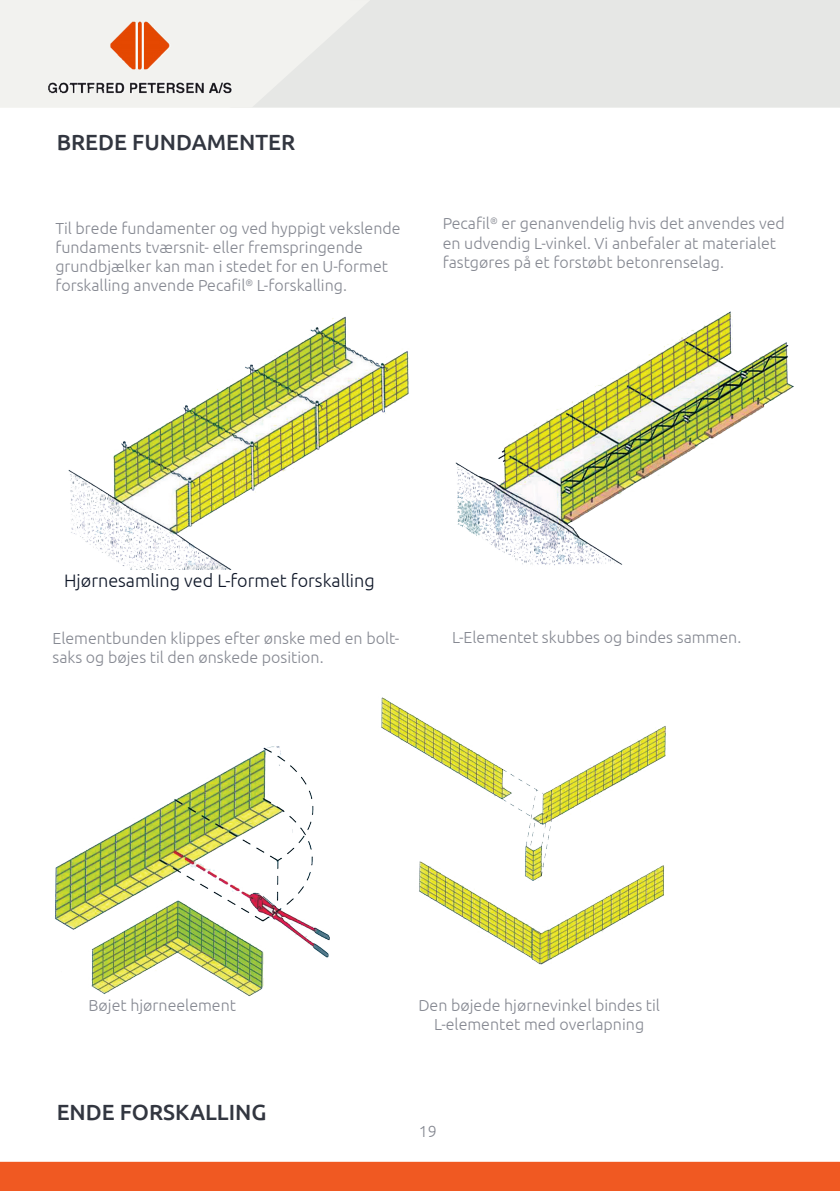
<style>
.page{position:relative;width:840px;height:1191px;background:#fff}
.page>*{position:absolute;margin:0;border:0;box-sizing:border-box;transform-origin:0 0}
.Mellemrubrik_Cool_gr{font:500 22px "Ubuntu";color:#323640}
.Markert_uden_bullets{font:300 18px "Ubuntu";color:#0f1728}
.Note_Billedtekster{font:300 16px/19.2px "Ubuntu";color:#868992}
</style>
<div class="page">
<div style="left:370px;top:0;width:469px;height:108px;background:#e6e7e5"></div>
<svg style="left:0;top:0;width:370px;height:108px"></svg>
<img style="left:110px;top:21px;width:122px;height:72px">
<div style="left:0;top:1161px;width:839px;height:30px;background:#f05922"></div>
<img style="left:68px;top:312px;width:726px;height:257px">
<img style="left:55px;top:697px;width:611px;height:299px">
<p class="Mellemrubrik_Cool_gr" style="left:57px;top:129px;width:240px">BREDE FUNDAMENTER</p>
<p class="Note_Billedtekster" style="left:55px;top:218px;width:346px">Til brede fundamenter og ved hyppigt vekslende fundaments tværsnit- eller fremspringende grundbjælker kan man i stedet for en U-formet forskalling anvende Pecafil<sup>®</sup> L-forskalling.</p>
<p class="Note_Billedtekster" style="left:442px;top:214px;width:343px">Pecafil<sup>®</sup> er genanvendelig hvis det anvendes ved en udvendig L-vinkel. Vi anbefaler at materialet fastgøres på et forstøbt betonrenselag.</p>
<p class="Markert_uden_bullets" style="left:64px;top:570px;width:312px">Hjørnesamling ved L-formet forskalling</p>
<p class="Note_Billedtekster" style="left:52px;top:628px;width:348px">Elementbunden klippes efter ønske med en bolt&shy;saks og bøjes til den ønskede position.</p>
<p class="Note_Billedtekster" style="left:451px;top:627px;width:290px">L-Elementet skubbes og bindes sammen.</p>
<p class="Note_Billedtekster" style="left:88px;top:995px;width:149px">Bøjet hjørneelement</p>
<p class="Note_Billedtekster" style="left:418px;top:995px;width:243px">Den bøjede hjørnevinkel bindes til</p>
<p class="Note_Billedtekster" style="left:434px;top:1014px;width:211px">L-elementet med overlapning</p>
<p class="Mellemrubrik_Cool_gr" style="left:57px;top:1098px;width:211px">ENDE FORSKALLING</p>
<p class="Note_Billedtekster" style="left:418px;top:1121px;width:20px">19</p>
</div>
